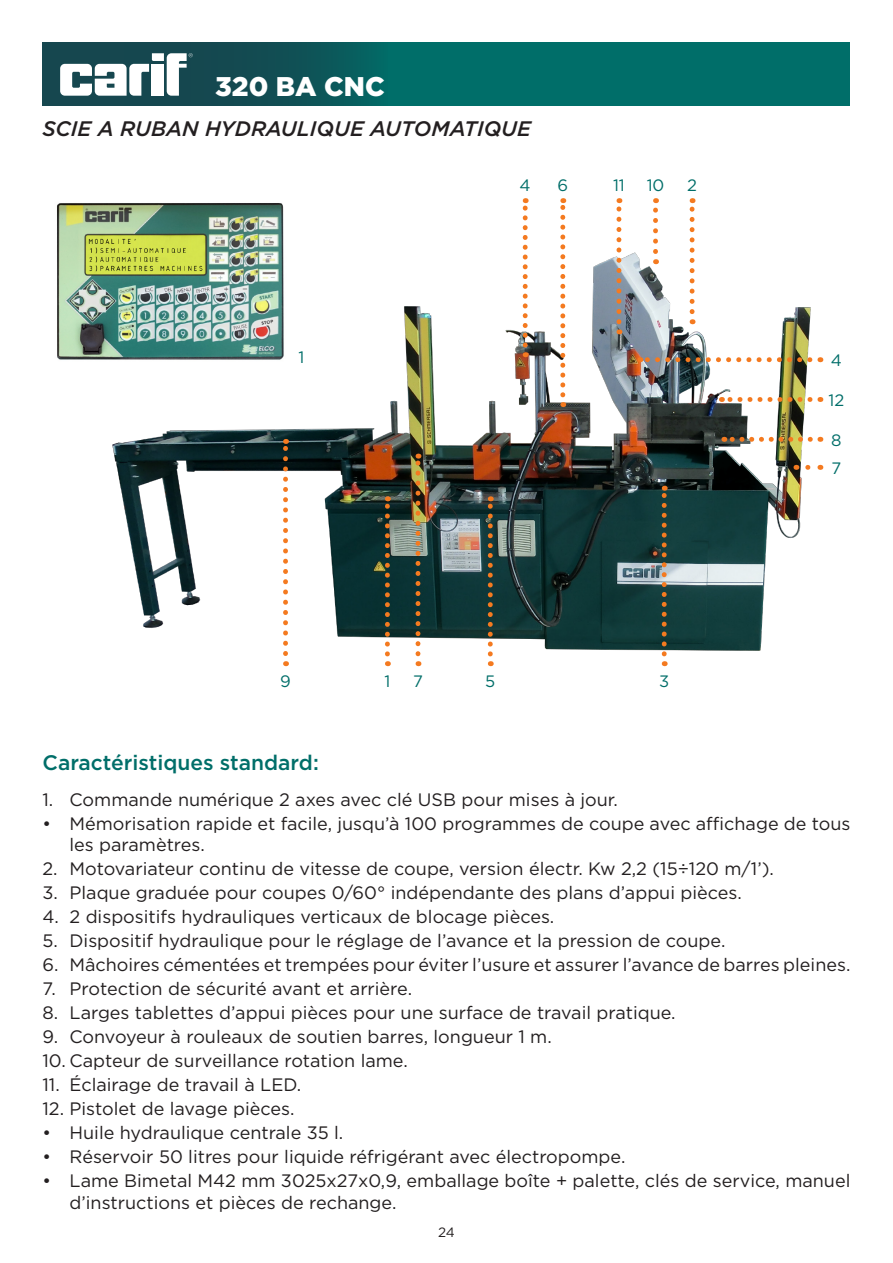
<style>
.page{position:relative;width:893px;height:1263px;background:#fff}
.page>*{position:absolute;margin:0;border:0;box-sizing:border-box;transform-origin:0 0}
.t1{font:900 27px "Gotham";color:#fff}
.t2{font:italic 500 21px "Gotham";color:#231f20}
.t3{font:500 21px "Gotham";color:#006e69}
.t4{font:18px/21.6px "Gotham";color:#231f20}
.t5{font:16.5px "Gotham";color:#006e69}
.t6{font:13.5px "Gotham";color:#231f20}
</style>
<div class="page">
<div style="left:43px;top:43px;width:807px;height:63px;background:#006e69"></div>
<div style="left:43px;top:43px;width:345px;height:63px;background:linear-gradient(to right,#1a3f4a,#095c5d)"></div>
<svg style="left:60px;top:53px;width:133px;height:43px;background:#98aeb1"></svg>
<img style="left:57px;top:203px;width:227px;height:157px">
<img style="left:102px;top:236px;width:722px;height:431px">
<svg style="left:796px;top:465px;width:12px;height:5px"></svg>
<svg style="left:724px;top:437px;width:86px;height:5px"></svg>
<svg style="left:721px;top:397px;width:89px;height:5px"></svg>
<svg style="left:640px;top:357px;width:170px;height:5px"></svg>
<svg style="left:616px;top:198px;width:5px;height:124px"></svg>
<svg style="left:523px;top:198px;width:5px;height:147px"></svg>
<svg style="left:653px;top:198px;width:5px;height:54px"></svg>
<svg style="left:690px;top:198px;width:5px;height:114px"></svg>
<svg style="left:560px;top:198px;width:5px;height:197px"></svg>
<svg style="left:385px;top:496px;width:5px;height:158px"></svg>
<svg style="left:283px;top:439px;width:5px;height:214px"></svg>
<svg style="left:488px;top:496px;width:5px;height:158px"></svg>
<svg style="left:415px;top:454px;width:5px;height:200px"></svg>
<svg style="left:662px;top:486px;width:5px;height:168px"></svg>
<h1 class="t1" style="left:215px;top:68px;width:171px">320 BA CNC</h1>
<p class="t2" style="left:43px;top:115px;width:490px">SCIE A RUBAN HYDRAULIQUE AUTOMATIQUE</p>
<p class="t5" style="left:520px;top:174px;width:13px">4</p>
<p class="t5" style="left:557px;top:174px;width:12px">6</p>
<p class="t5" style="left:613px;top:174px;width:13px">11</p>
<p class="t5" style="left:647px;top:174px;width:19px">10</p>
<p class="t5" style="left:687px;top:174px;width:11px">2</p>
<p class="t5" style="left:298px;top:346px;width:7px">1</p>
<p class="t5" style="left:831px;top:350px;width:13px">4</p>
<p class="t5" style="left:828px;top:390px;width:17px">12</p>
<p class="t5" style="left:831px;top:429px;width:12px">8</p>
<p class="t5" style="left:280px;top:670px;width:12px">9</p>
<p class="t5" style="left:384px;top:670px;width:7px">1</p>
<p class="t5" style="left:413px;top:670px;width:11px">7</p>
<p class="t5" style="left:485px;top:670px;width:12px">5</p>
<p class="t5" style="left:659px;top:670px;width:12px">3</p>
<p class="t5" style="left:831px;top:457px;width:11px">7</p>
<p class="t3" style="left:43px;top:748px;width:278px">Caractéristiques standard:</p>
<p class="t4" style="left:43px;top:788px;width:577px">1. Commande numérique 2 axes avec clé USB pour mises à jour.</p>
<p class="t4" style="left:70px;top:812px;width:782px;text-indent:-27px">• Mémorisation rapide et facile, jusqu’à 100 programmes de coupe avec affichage de tous les paramètres.</p>
<p class="t4" style="left:43px;top:857px;width:733px">2. Motovariateur continu de vitesse de coupe, version électr. Kw 2,2 (15÷120 m/1’).</p>
<p class="t4" style="left:43px;top:881px;width:701px">3. Plaque graduée pour coupes 0/60° indépendante des plans d’appui pièces.</p>
<p class="t4" style="left:43px;top:905px;width:513px">4. 2 dispositifs hydrauliques verticaux de blocage pièces.</p>
<p class="t4" style="left:43px;top:929px;width:684px">5. Dispositif hydraulique pour le réglage de l’avance et la pression de coupe.</p>
<p class="t4" style="left:43px;top:953px;width:809px">6. Mâchoires cémentées et trempées pour éviter l’usure et assurer l’avance de barres pleines.</p>
<p class="t4" style="left:43px;top:977px;width:371px">7. Protection de sécurité avant et arrière.</p>
<p class="t4" style="left:43px;top:1001px;width:635px">8. Larges tablettes d’appui pièces pour une surface de travail pratique.</p>
<p class="t4" style="left:43px;top:1025px;width:511px">9. Convoyeur à rouleaux de soutien barres, longueur 1 m.</p>
<p class="t4" style="left:43px;top:1049px;width:367px">10. Capteur de surveillance rotation lame.</p>
<p class="t4" style="left:43px;top:1073px;width:260px">11. Éclairage de travail à LED.</p>
<p class="t4" style="left:43px;top:1097px;width:253px">12. Pistolet de lavage pièces.</p>
<p class="t4" style="left:43px;top:1121px;width:302px">• Huile hydraulique centrale 35 l.</p>
<p class="t4" style="left:43px;top:1145px;width:584px">• Réservoir 50 litres pour liquide réfrigérant avec électropompe.</p>
<p class="t4" style="left:70px;top:1169px;width:782px;text-indent:-27px">• Lame Bimetal M42 mm 3025x27x0,9, emballage boîte + palette, clés de service, manuel d’instructions et pièces de rechange.</p>
<p class="t6" style="left:438px;top:1223px;width:18px">24</p>
</div>
